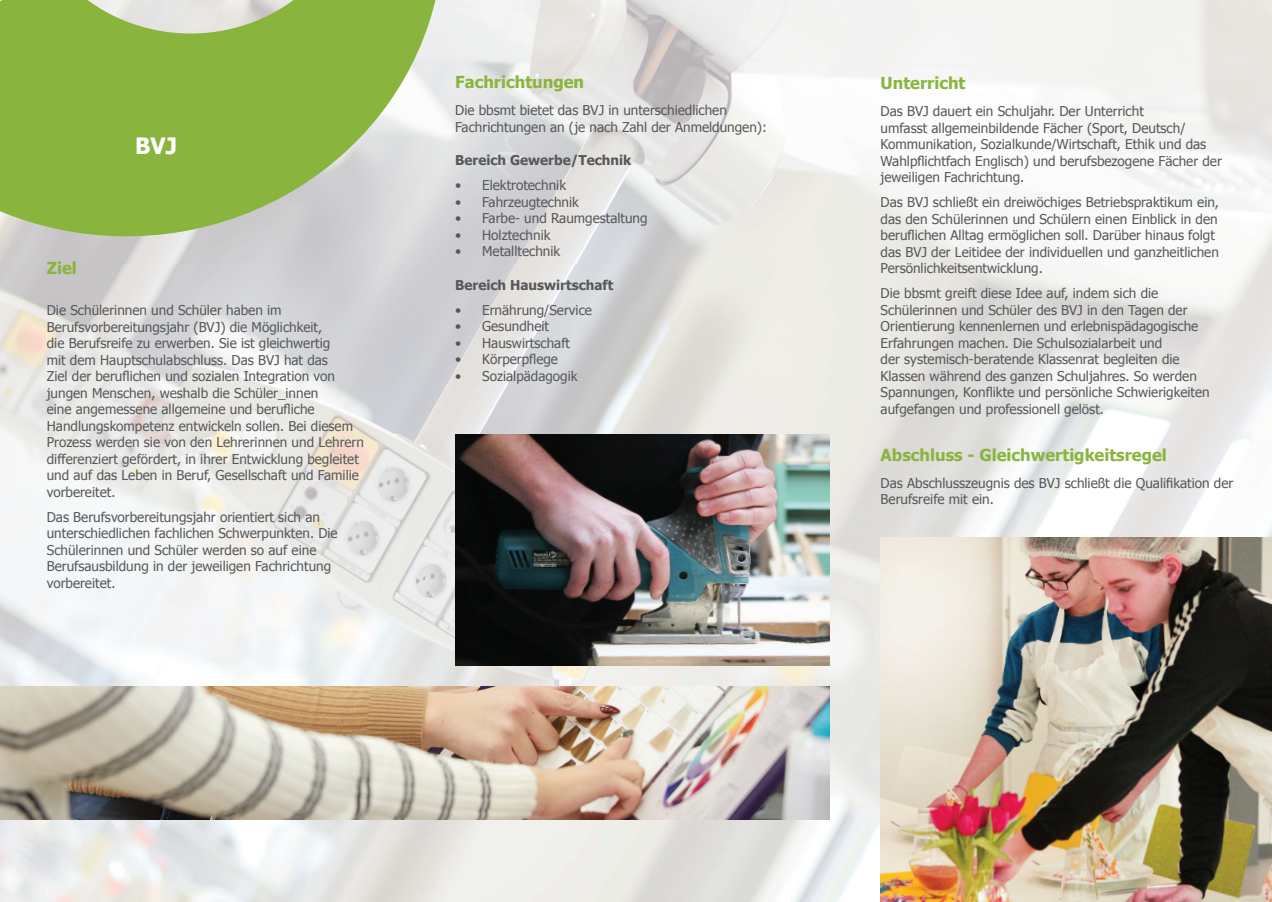
<style>
.page{position:relative;width:1272px;height:902px;background:#fff}
.page>*{position:absolute;margin:0;border:0;box-sizing:border-box;transform-origin:0 0}
.t1{font:700 22.5px "Tahoma";color:#fff}
.t2{font:700 16.5px "Tahoma";color:#89b53f}
.t3{font:13.5px/16.5px "Tahoma";color:#57585a}
.t4{font:700 13.5px "Tahoma";color:#57585a}
</style>
<div class="page">
<img style="left:0;top:0;width:1271px;height:901px">
<img style="left:0;top:686px;width:829px;height:133px">
<svg style="left:0;top:0;width:489px;height:279px;background:#abc480"></svg>
<img style="left:880px;top:537px;width:391px;height:364px">
<img style="left:456px;top:435px;width:373px;height:230px">
<h1 class="t1" style="left:135px;top:130px;width:43px">BVJ</h1>
<p class="t2" style="left:47px;top:256px;width:32px">Ziel</p>
<p class="t3" style="left:47px;top:301px;width:319px">Die Schülerinnen und Schüler haben im Berufsvorbereitungsjahr (BVJ) die Möglichkeit,<br>die Berufsreife zu erwerben. Sie ist gleichwertig<br>mit dem Hauptschulabschluss. Das BVJ hat das<br>Ziel der beruflichen und sozialen Integration von jungen Menschen, weshalb die Schüler_innen<br>eine angemessene allgemeine und berufliche Handlungskompetenz entwickeln sollen. Bei diesem Prozess werden sie von den Lehrerinnen und Lehrern differenziert gefördert, in ihrer Entwicklung begleitet und auf das Leben in Beruf, Gesellschaft und Familie vorbereitet.</p>
<p class="t3" style="left:47px;top:508px;width:292px">Das Berufsvorbereitungsjahr orientiert sich an unterschiedlichen fachlichen Schwerpunkten. Die Schülerinnen und Schüler werden so auf eine Berufsausbildung in der jeweiligen Fachrichtung vorbereitet.</p>
<p class="t2" style="left:455px;top:70px;width:130px">Fachrichtungen</p>
<p class="t3" style="left:455px;top:101px;width:313px">Die bbsmt bietet das BVJ in unterschiedlichen<br>Fachrichtungen an (je nach Zahl der Anmeldungen):</p>
<p class="t4" style="left:455px;top:151px;width:178px">Bereich Gewerbe/Technik</p>
<p class="t3" style="left:455px;top:176px;width:112px">• Elektrotechnik</p>
<p class="t3" style="left:455px;top:193px;width:125px">• Fahrzeugtechnik</p>
<p class="t3" style="left:455px;top:209px;width:194px">• Farbe- und Raumgestaltung</p>
<p class="t3" style="left:455px;top:226px;width:97px">• Holztechnik</p>
<p class="t3" style="left:455px;top:242px;width:107px">• Metalltechnik</p>
<p class="t4" style="left:455px;top:275px;width:160px">Bereich Hauswirtschaft</p>
<p class="t3" style="left:455px;top:301px;width:138px">• Ernährung/Service</p>
<p class="t3" style="left:455px;top:317px;width:95px">• Gesundheit</p>
<p class="t3" style="left:455px;top:334px;width:116px">• Hauswirtschaft</p>
<p class="t3" style="left:455px;top:350px;width:104px">• Körperpflege</p>
<p class="t3" style="left:455px;top:367px;width:124px">• Sozialpädagogik</p>
<p class="t2" style="left:880px;top:71px;width:86px">Unterricht</p>
<p class="t3" style="left:880px;top:102px;width:343px">Das BVJ dauert ein Schuljahr. Der Unterricht<br>umfasst allgemeinbildende Fächer (Sport, Deutsch/ Kommunikation, Sozialkunde/Wirtschaft, Ethik und das Wahlpflichtfach Englisch) und berufsbezogene Fächer der jeweiligen Fachrichtung.</p>
<p class="t3" style="left:880px;top:193px;width:340px">Das BVJ schließt ein dreiwöchiges Betriebspraktikum ein, das den Schülerinnen und Schülern einen Einblick in den beruflichen Alltag ermöglichen soll. Darüber hinaus folgt das BVJ der Leitidee der individuellen und ganzheitlichen Persönlichkeitsentwicklung.</p>
<p class="t3" style="left:880px;top:284px;width:330px">Die bbsmt greift diese Idee auf, indem sich die Schülerinnen und Schüler des BVJ in den Tagen der Orientierung kennenlernen und erlebnispädagogische Erfahrungen machen. Die Schulsozialarbeit und<br>der systemisch-beratende Klassenrat begleiten die Klassen während des ganzen Schuljahres. So werden Spannungen, Konflikte und persönliche Schwierigkeiten aufgefangen und professionell gelöst.</p>
<p class="t2" style="left:880px;top:444px;width:288px">Abschluss - Gleichwertigkeitsregel</p>
<p class="t3" style="left:880px;top:474px;width:354px">Das Abschlusszeugnis des BVJ schließt die Qualifikation der<br>Berufsreife mit ein.</p>
</div>
